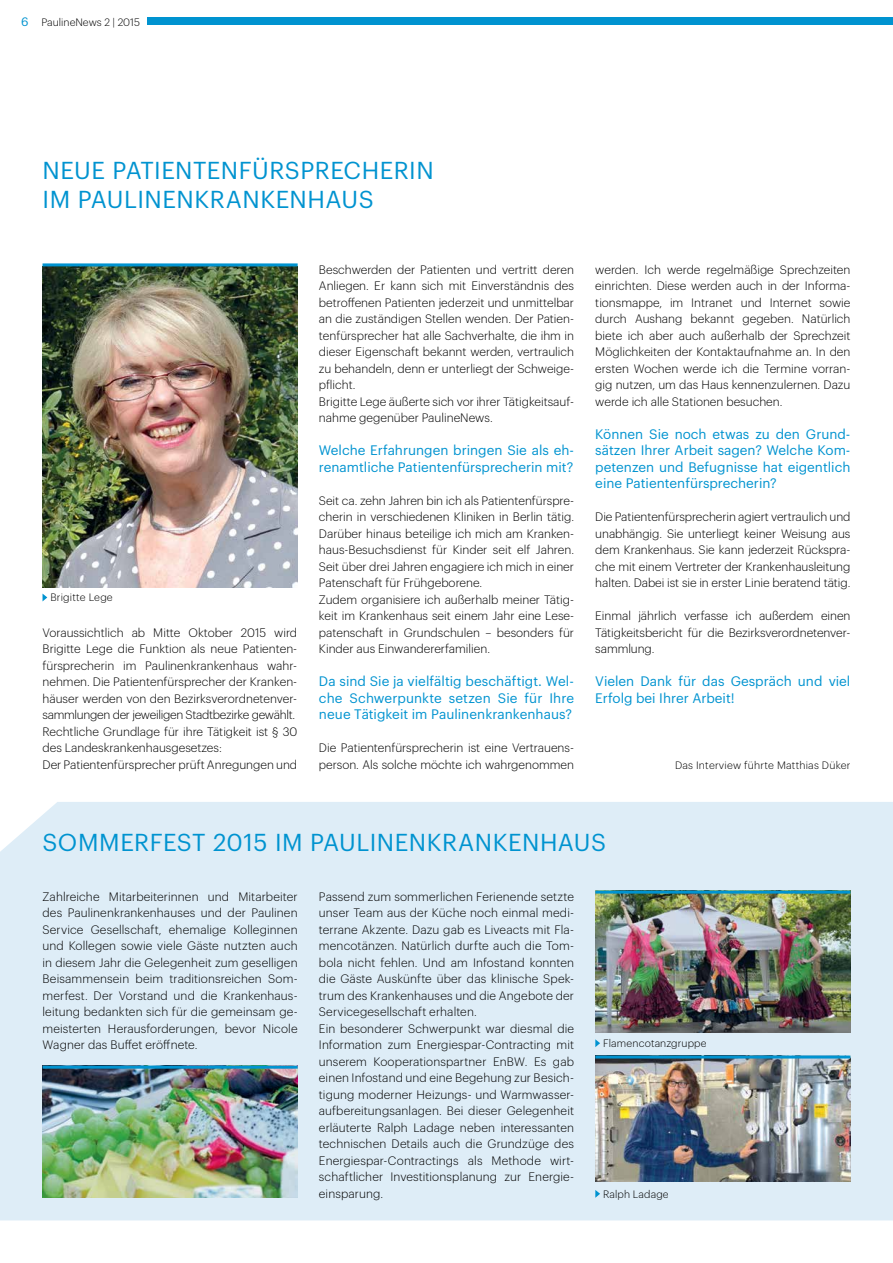
<style>
.page{position:relative;width:893px;height:1263px;background:#fff}
.page>*{position:absolute;margin:0;border:0;box-sizing:border-box;transform-origin:0 0}
.t1{font:24px/28.8px "Graphik";letter-spacing:.02em;color:#0093d0}
.t2{font:13.5px/16.5px "Graphik";color:#0093d0}
.t3{font:300 12px/16.5px "Graphik";color:#000;text-align:justify}
.t4{font:300 10.5px "Graphik";letter-spacing:.02em;color:#000}
.t5{font:300 10.5px "Graphik";color:#000}
.s1{font-weight:400;font-size:12px;color:#0093d0}
</style>
<div class="page">
<div style="left:0;top:802px;width:893px;height:418px;background:#deedf7"></div>
<svg style="left:595px;top:1190px;width:5px;height:8px"></svg>
<div style="left:147px;top:18px;width:746px;height:7px;background:#0093d0"></div>
<img style="left:43px;top:266px;width:255px;height:321px">
<hr style="left:43px;top:263px;width:255px;height:3px;background:#0093d0">
<img style="left:595px;top:893px;width:255px;height:140px">
<svg style="left:43px;top:594px;width:4px;height:7px"></svg>
<img style="left:595px;top:1058px;width:255px;height:123px">
<svg style="left:595px;top:1039px;width:5px;height:8px"></svg>
<img style="left:43px;top:1069px;width:255px;height:129px">
<hr style="left:43px;top:1066px;width:255px;height:3px;background:#0093d0">
<hr style="left:595px;top:1055px;width:255px;height:3px;background:#0093d0">
<hr style="left:595px;top:890px;width:255px;height:3px;background:#0093d0">
<p class="t5" style="left:21px;top:14px;width:120px"><span class="s1">6</span> PaulineNews 2 | 2015</p>
<h1 class="t1" style="left:43px;top:154px;width:393px">NEUE PATIENTENFÜRSPRECHERIN<br>IM PAULINENKRANKENHAUS</h1>
<p class="t4" style="left:50px;top:590px;width:64px">Brigitte Lege</p>
<p class="t3" style="left:43px;top:623px;width:256px;text-align:left">Voraussichtlich ab Mitte Oktober 2015 wird Brigitte Lege die Funktion als neue Patienten&shy;fürsprecherin im Paulinenkrankenhaus wahr&shy;nehmen. Die Patientenfürsprecher der Kranken&shy;häuser werden von den Bezirksverordnetenver&shy;sammlungen der jeweiligen Stadtbezirke gewählt.<br>Rechtliche Grundlage für ihre Tätigkeit ist § 30 des Landeskrankenhausgesetzes:<br>Der Patientenfürsprecher prüft Anregungen und</p>
<p class="t3" style="left:319px;top:260px;width:257px;text-align:left">Beschwerden der Patienten und vertritt deren Anliegen. Er kann sich mit Einverständnis des betroffenen Patienten jederzeit und unmittelbar an die zuständigen Stellen wenden. Der Patien&shy;tenfürsprecher hat alle Sachverhalte, die ihm in dieser Eigenschaft bekannt werden, vertraulich zu behandeln, denn er unterliegt der Schweige&shy;pflicht.<br>Brigitte Lege äußerte sich vor ihrer Tätigkeitsauf&shy;nahme gegenüber PaulineNews.</p>
<p class="t2" style="left:319px;top:441px;width:257px">Welche Erfahrungen bringen Sie als eh&shy;renamtliche Patientenfürsprecherin mit?</p>
<p class="t3" style="left:319px;top:491px;width:257px;text-align:left">Seit ca. zehn Jahren bin ich als Patientenfürspre&shy;cherin in verschiedenen Kliniken in Berlin tätig.<br>Darüber hinaus beteilige ich mich am Kranken&shy;haus-Besuchsdienst für Kinder seit elf Jahren.<br>Seit über drei Jahren engagiere ich mich in einer Patenschaft für Frühgeborene.<br>Zudem organisiere ich außerhalb meiner Tätig&shy;keit im Krankenhaus seit einem Jahr eine Lese&shy;patenschaft in Grundschulen – besonders für Kinder aus Einwandererfamilien.</p>
<p class="t2" style="left:319px;top:672px;width:257px;text-align:justify">Da sind Sie ja vielfältig beschäftigt. Wel&shy;che Schwerpunkte setzen Sie für Ihre neue Tätigkeit im Paulinenkrankenhaus?</p>
<p class="t3" style="left:319px;top:738px;width:257px">Die Patientenfürsprecherin ist eine Vertrauens&shy;person. Als solche möchte ich wahrgenommen</p>
<p class="t3" style="left:595px;top:260px;width:257px">werden. Ich werde regelmäßige Sprechzeiten einrichten. Diese werden auch in der Informa&shy;tionsmappe, im Intranet und Internet sowie durch Aushang bekannt gegeben. Natürlich biete ich aber auch außerhalb der Sprechzeit Möglichkeiten der Kontaktaufnahme an. In den ersten Wochen werde ich die Termine vorran&shy;gig nutzen, um das Haus kennenzulernen. Dazu werde ich alle Stationen besuchen.</p>
<p class="t2" style="left:595px;top:424px;width:257px;text-align:justify">Können Sie noch etwas zu den Grund&shy;sätzen Ihrer Arbeit sagen? Welche Kom&shy;petenzen und Befugnisse hat eigentlich eine Patientenfürsprecherin?</p>
<p class="t3" style="left:595px;top:507px;width:257px">Die Patientenfürsprecherin agiert vertraulich und unabhängig. Sie unterliegt keiner Weisung aus dem Krankenhaus. Sie kann jederzeit Rückspra&shy;che mit einem Vertreter der Krankenhausleitung halten. Dabei ist sie in erster Linie beratend tätig.</p>
<p class="t3" style="left:595px;top:606px;width:257px">Einmal jährlich verfasse ich außerdem einen Tätigkeitsbericht für die Bezirksverordnetenver&shy;sammlung.</p>
<p class="t2" style="left:595px;top:672px;width:257px">Vielen Dank für das Gespräch und viel<br>Erfolg bei Ihrer Arbeit!</p>
<p class="t4" style="left:675px;top:757px;width:177px">Das Interview führte Matthias Düker</p>
<h1 class="t1" style="left:43px;top:826px;width:565px">SOMMERFEST 2015 IM PAULINENKRANKENHAUS</h1>
<p class="t3" style="left:43px;top:887px;width:257px">Zahlreiche Mitarbeiterinnen und Mitarbeiter des Paulinenkrankenhauses und der Paulinen Service Gesellschaft, ehemalige Kolleginnen und Kollegen sowie viele Gäste nutzten auch in diesem Jahr die Gelegenheit zum geselligen Beisammensein beim traditionsreichen Som&shy;merfest. Der Vorstand und die Krankenhaus&shy;leitung bedankten sich für die gemeinsam ge&shy;meisterten Herausforderungen, bevor Nicole Wagner das Buffet eröffnete.</p>
<p class="t3" style="left:319px;top:887px;width:257px">Passend zum sommerlichen Ferienende setzte unser Team aus der Küche noch einmal medi&shy;terrane Akzente. Dazu gab es Liveacts mit Fla&shy;mencotänzen. Natürlich durfte auch die Tom&shy;bola nicht fehlen. Und am Infostand konnten die Gäste Auskünfte über das klinische Spek&shy;trum des Krankenhauses und die Angebote der Servicegesellschaft erhalten.</p>
<p class="t3" style="left:319px;top:1019px;width:257px">Ein besonderer Schwerpunkt war diesmal die Information zum Energiespar-Contracting mit unserem Kooperationspartner EnBW. Es gab einen Infostand und eine Begehung zur Besich&shy;tigung moderner Heizungs- und Warmwasser&shy;aufbereitungsanlagen. Bei dieser Gelegenheit erläuterte Ralph Ladage neben interessanten technischen Details auch die Grundzüge des Energiespar-Contractings als Methode wirt&shy;schaftlicher Investitionsplanung zur Energie&shy;einsparung.</p>
<p class="t4" style="left:603px;top:1036px;width:105px">Flamencotanzgruppe</p>
<p class="t4" style="left:603px;top:1186px;width:67px">Ralph Ladage</p>
</div>
